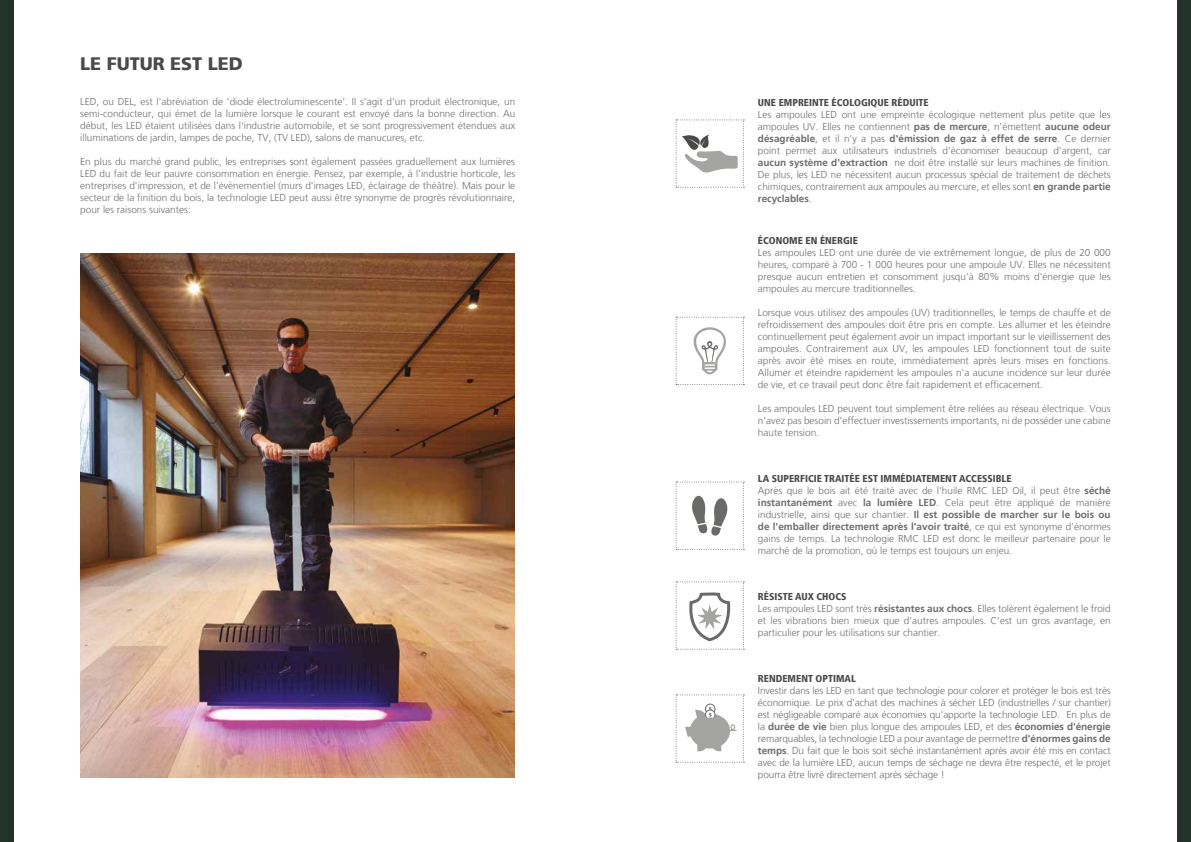
<style>
.page{position:relative;width:1191px;height:842px;background:#fff}
.page>*{position:absolute;margin:0;border:0;box-sizing:border-box;transform-origin:0 0}
.t1{font:900 18px "Frutiger 75";color:#4a4a49}
.t2{font:300 10px/12px "Frutiger LT";color:#706f6f;text-align:justify}
.t3{font:900 condensed 10px "Frutiger 77";color:#4a4a49}
.s1{font-weight:700}
</style>
<div class="page">
<div style="left:0;top:0;width:14px;height:842px;background:#22332b"></div>
<div style="left:1176px;top:0;width:15px;height:842px;background:#22332b"></div>
<svg style="left:675px;top:120px;width:69px;height:68px"></svg>
<svg style="left:675px;top:482px;width:69px;height:68px"></svg>
<svg style="left:675px;top:317px;width:69px;height:68px"></svg>
<svg style="left:675px;top:694px;width:69px;height:69px"></svg>
<svg style="left:675px;top:581px;width:69px;height:69px"></svg>
<img style="left:81px;top:254px;width:433px;height:523px">
<h1 class="t1" style="left:80px;top:53px;width:164px">LE FUTUR EST LED</h1>
<p class="t2" style="left:80px;top:96px;width:436px">LED, ou DEL, est l'abréviation de 'diode électroluminescente'. Il s'agit d'un produit électronique, un semi-conducteur, qui émet de la lumière lorsque le courant est envoyé dans la bonne direction. Au début, les LED étaient utilisées dans l'industrie automobile, et se sont progressivement étendues aux illuminations de jardin, lampes de poche, TV, (TV LED), salons de manucures, etc.</p>
<p class="t2" style="left:80px;top:156px;width:436px">En plus du marché grand public, les entreprises sont également passées graduellement aux lumières LED du fait de leur pauvre consommation en énergie. Pensez, par exemple, à l'industrie horticole, les entreprises d'impression, et de l'évènementiel (murs d'images LED, éclairage de théâtre). Mais pour le secteur de la finition du bois, la technologie LED peut aussi être synonyme de progrès révolutionnaire, pour les raisons suivantes:</p>
<p class="t3" style="left:758px;top:97px;width:172px">UNE EMPREINTE ÉCOLOGIQUE RÉDUITE</p>
<p class="t2" style="left:758px;top:109px;width:354px">Les ampoules LED ont une empreinte écologique nettement plus petite que les ampoules UV. Elles ne contiennent <span class="s1">pas de mercure</span>, n'émettent <span class="s1">aucune odeur désagréable</span>, et il n'y a pas <span class="s1">d'émission de gaz à effet de serre</span>. Ce dernier point permet aux utilisateurs industriels d'économiser beaucoup d'argent, car <span class="s1">aucun système d'extraction</span> ne doit être installé sur leurs machines de finition.<br>De plus, les LED ne nécessitent aucun processus spécial de traitement de déchets chimiques, contrairement aux ampoules au mercure, et elles sont <span class="s1">en grande partie recyclables</span>.</p>
<p class="t3" style="left:758px;top:235px;width:101px">ÉCONOME EN ÉNERGIE</p>
<p class="t2" style="left:758px;top:247px;width:354px">Les ampoules LED ont une durée de vie extrêmement longue, de plus de 20 000 heures, comparé à 700 - 1 000 heures pour une ampoule UV. Elles ne nécessitent presque aucun entretien et consomment jusqu'à 80% moins d'énergie que les ampoules au mercure traditionnelles.</p>
<p class="t2" style="left:758px;top:307px;width:354px">Lorsque vous utilisez des ampoules (UV) traditionnelles, le temps de chauffe et de refroidissement des ampoules doit être pris en compte. Les allumer et les éteindre continuellement peut également avoir un impact important sur le vieillissement des ampoules. Contrairement aux UV, les ampoules LED fonctionnent tout de suite après avoir été mises en route, immédiatement après leurs mises en fonctions.<br>Allumer et éteindre rapidement les ampoules n'a aucune incidence sur leur durée de vie, et ce travail peut donc être fait rapidement et efficacement.</p>
<p class="t2" style="left:758px;top:403px;width:354px">Les ampoules LED peuvent tout simplement être reliées au réseau électrique. Vous n'avez pas besoin d'effectuer investissements importants, ni de posséder une cabine haute tension.</p>
<p class="t3" style="left:758px;top:473px;width:255px">LA SUPERFICIE TRAITÉE EST IMMÉDIATEMENT ACCESSIBLE</p>
<p class="t2" style="left:758px;top:485px;width:354px">Après que le bois ait été traité avec de l'huile RMC LED Oil, il peut être <span class="s1">séché instantanément</span> avec <span class="s1">la lumière LED</span>. Cela peut être appliqué de manière industrielle, ainsi que sur chantier. <span class="s1">Il est possible de marcher sur le bois ou de l'emballer directement après l'avoir traité</span>, ce qui est synonyme d'énormes gains de temps. La technologie RMC LED est donc le meilleur partenaire pour le marché de la promotion, où le temps est toujours un enjeu.</p>
<p class="t3" style="left:758px;top:591px;width:90px">RÉSISTE AUX CHOCS</p>
<p class="t2" style="left:758px;top:603px;width:354px">Les ampoules LED sont très <span class="s1">résistantes aux chocs</span>. Elles tolèrent également le froid et les vibrations bien mieux que d'autres ampoules. C'est un gros avantage, en particulier pour les utilisations sur chantier.</p>
<p class="t3" style="left:758px;top:673px;width:99px">RENDEMENT OPTIMAL</p>
<p class="t2" style="left:758px;top:685px;width:354px">Investir dans les LED en tant que technologie pour colorer et protéger le bois est très économique. Le prix d'achat des machines à sécher LED (industrielles / sur chantier) est négligeable comparé aux économies qu'apporte la technologie LED. En plus de la <span class="s1">durée de vie</span> bien plus longue des ampoules LED, et des <span class="s1">économies d'énergie </span>remarquables, la technologie LED a pour avantage de permettre <span class="s1">d'énormes gains de temps</span>. Du fait que le bois soit séché instantanément après avoir été mis en contact avec de la lumière LED, aucun temps de séchage ne devra être respecté, et le projet pourra être livré directement après séchage !</p>
</div>
